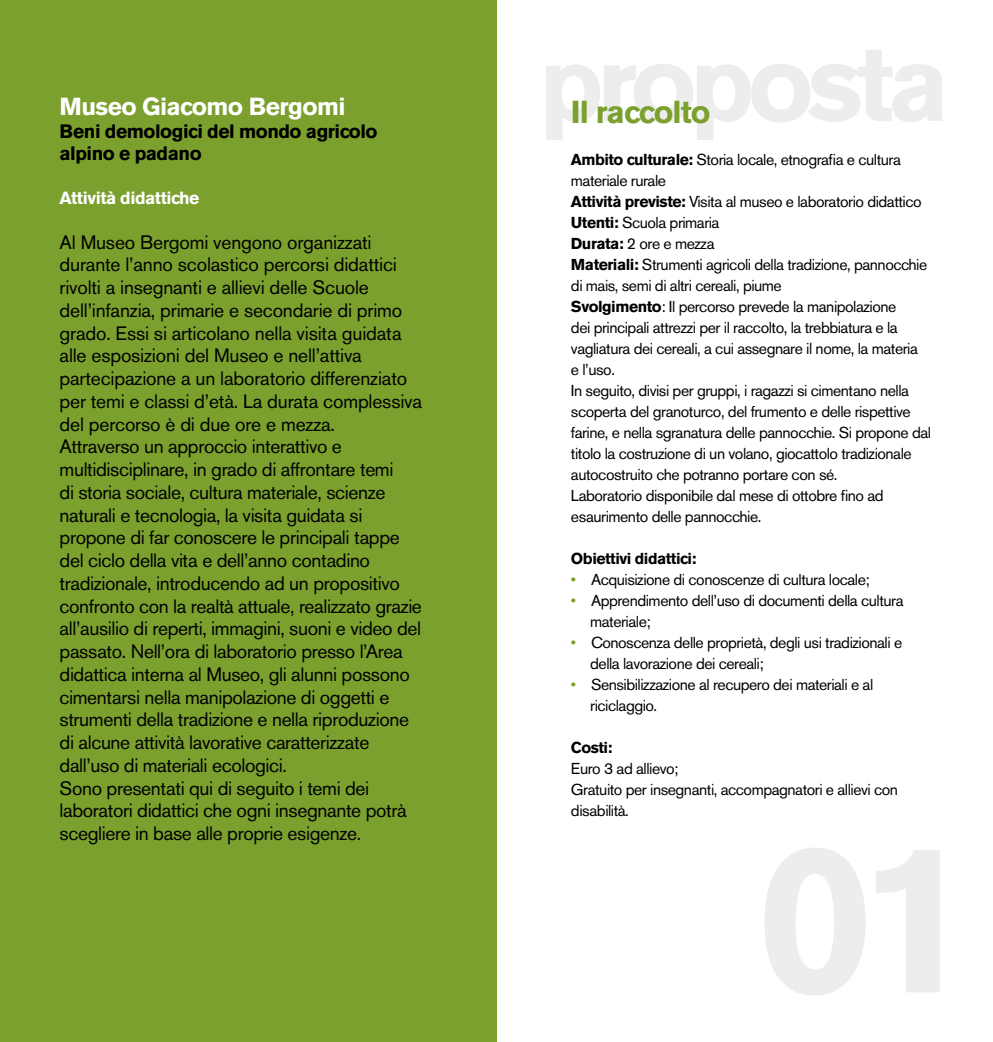
<style>
.page{position:relative;width:993px;height:1042px;background:#fff}
.page>*{position:absolute;margin:0;border:0;box-sizing:border-box;transform-origin:0 0}
.t1{font:700 31.5px "Akzidenz Grotesk BE";letter-spacing:-.03em;color:#7ba02d}
.Titolo_2{font:700 24.5px "Akzidenz Grotesk BE";letter-spacing:-.025em;color:#fff}
.Corpo_del_testo_2{font:19.25px/22.8px "Akzidenz Grotesk BE";letter-spacing:-.02em;color:#000}
.Corpo_del_testo{font:700 19.25px/22.1px "Akzidenz Grotesk BE";letter-spacing:-.025em;color:#000}
.Titolo_2-2{font:700 17.5px "Akzidenz Grotesk BE";letter-spacing:-.025em;color:#fff}
.t2{font:15.75px/21px "Akzidenz Grotesk BE";letter-spacing:-.03em;color:#000}
.t3{font:700 15.75px "Akzidenz Grotesk BE";letter-spacing:-.03em;color:#000}
.s1{font-weight:700}
.s2{color:#7ba02d}
</style>
<div class="page">
<div style="left:0;top:0;width:496px;height:1042px;background:#7ba02d"></div>
<svg style="left:546px;top:50px;width:397px;height:90px"></svg>
<p class="Titolo_2" style="left:60px;top:93px;width:287px">Museo Giacomo Bergomi</p>
<p class="Corpo_del_testo" style="left:60px;top:120px;width:319px">Beni demologici del mondo agricolo alpino e padano</p>
<p class="Titolo_2-2" style="left:60px;top:187px;width:141px">Attività didattiche</p>
<p class="Corpo_del_testo_2" style="left:60px;top:230px;width:364px">Al Museo Bergomi vengono organizzati durante l’anno scolastico percorsi didattici rivolti a insegnanti e allievi delle Scuole dell’infanzia, primarie e secondarie di primo grado. Essi si articolano nella visita guidata alle esposizioni del Museo e nell’attiva partecipazione a un laboratorio differenziato per temi e classi d’età. La durata complessiva del percorso è di due ore e mezza.</p>
<p class="Corpo_del_testo_2" style="left:60px;top:435px;width:364px">Attraverso un approccio interattivo e multidisciplinare, in grado di affrontare temi<br>di storia sociale, cultura materiale, scienze naturali e tecnologia, la visita guidata si propone di far conoscere le principali tappe del ciclo della vita e dell’anno contadino tradizionale, introducendo ad un propositivo confronto con la realtà attuale, realizzato grazie all’ausilio di reperti, immagini, suoni e video del passato. Nell’ora di laboratorio presso l’Area didattica interna al Museo, gli alunni possono cimentarsi nella manipolazione di oggetti e strumenti della tradizione e nella riproduzione di alcune attività lavorative caratterizzate dall’uso di materiali ecologici.</p>
<p class="Corpo_del_testo_2" style="left:60px;top:776px;width:348px">Sono presentati qui di seguito i temi dei laboratori didattici che ogni insegnante potrà scegliere in base alle proprie esigenze.</p>
<p class="t1" style="left:570px;top:94px;width:141px">Il raccolto</p>
<p class="t2" style="left:570px;top:149px;width:331px"><span class="s1">Ambito culturale:</span> Storia locale, etnografia e cultura materiale rurale</p>
<p class="t2" style="left:570px;top:191px;width:352px"><span class="s1">Attività previste:</span> Visita al museo e laboratorio didattico</p>
<p class="t2" style="left:570px;top:212px;width:150px"><span class="s1">Utenti:</span> Scuola primaria</p>
<p class="t2" style="left:570px;top:233px;width:145px"><span class="s1">Durata:</span> 2 ore e mezza</p>
<p class="t2" style="left:570px;top:254px;width:358px"><span class="s1">Materiali:</span> Strumenti agricoli della tradizione, pannocchie di mais, semi di altri cereali, piume</p>
<p class="t2" style="left:570px;top:296px;width:348px"><span class="s1">Svolgimento</span>: Il percorso prevede la manipolazione dei principali attrezzi per il raccolto, la trebbiatura e la vagliatura dei cereali, a cui assegnare il nome, la materia e l’uso.</p>
<p class="t2" style="left:570px;top:380px;width:361px">In seguito, divisi per gruppi, i ragazzi si cimentano nella scoperta del granoturco, del frumento e delle rispettive farine, e nella sgranatura delle pannocchie. Si propone dal titolo la costruzione di un volano, giocattolo tradizionale autocostruito che potranno portare con sé.</p>
<p class="t2" style="left:570px;top:485px;width:314px">Laboratorio disponibile dal mese di ottobre fino ad esaurimento delle pannocchie.</p>
<p class="t3" style="left:570px;top:549px;width:127px">Obiettivi didattici:</p>
<p class="t2" style="left:570px;top:569px;width:300px"><span class="s2">•</span> Acquisizione di conoscenze di cultura locale;</p>
<p class="t2" style="left:590px;top:590px;width:315px;text-indent:-19px"><span class="s2">•</span> Apprendimento dell’uso di documenti della cultura materiale;</p>
<p class="t2" style="left:590px;top:632px;width:313px;text-indent:-19px"><span class="s2">•</span> Conoscenza delle proprietà, degli usi tradizionali e della lavorazione dei cereali;</p>
<p class="t2" style="left:590px;top:674px;width:284px;text-indent:-19px"><span class="s2">•</span> Sensibilizzazione al recupero dei materiali e al riciclaggio.</p>
<p class="t3" style="left:570px;top:738px;width:43px">Costi:</p>
<p class="t2" style="left:570px;top:758px;width:109px">Euro 3 ad allievo;</p>
<p class="t2" style="left:570px;top:779px;width:328px">Gratuito per insegnanti, accompagnatori e allievi con disabilità.</p>
</div>
